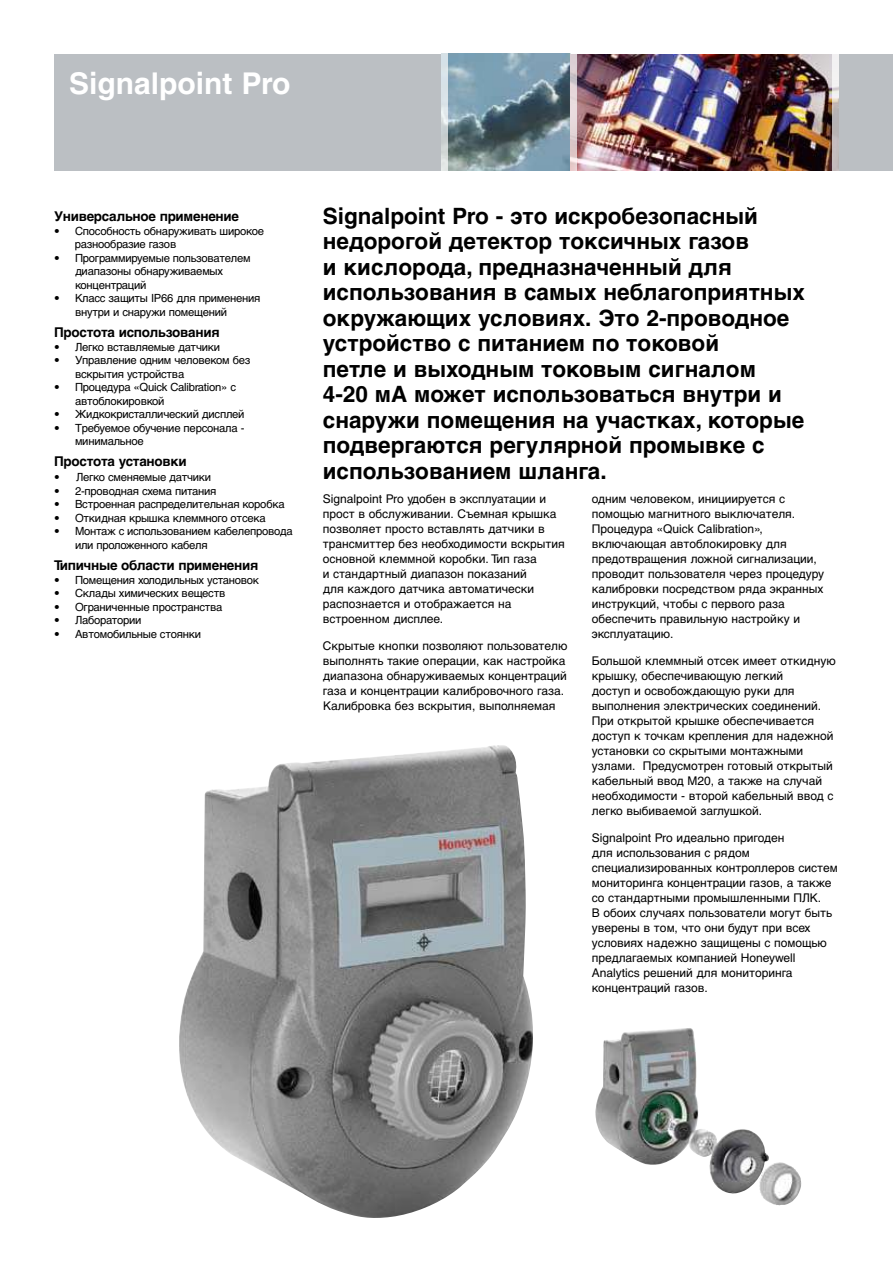
<style>
.page{position:relative;width:893px;height:1263px;background:#fff}
.page>*{position:absolute;margin:0;border:0;box-sizing:border-box;transform-origin:0 0}
.t1{font:700 30px "Helvetica Cyr";color:#fff}
.t2{font:700 22.5px/25.5px "Helvetica Cyr";color:#000}
.t3{font:700 13.5px "Helvetica Cyr";letter-spacing:-.02em;color:#000}
.t4{font:12px/15px "Helvetica Cyr Upright";color:#000}
.t5{font:11.25px/13.5px "Helvetica Cyr Upright";letter-spacing:-.02em;color:#000}
</style>
<div class="page">
<div style="left:54px;top:54px;width:839px;height:116px;background:#bbbfc3"></div>
<img style="left:179px;top:745px;width:354px;height:473px">
<img style="left:448px;top:54px;width:384px;height:116px">
<svg style="left:442px;top:53px;width:6px;height:118px"></svg>
<img style="left:595px;top:1028px;width:184px;height:166px">
<svg style="left:570px;top:53px;width:7px;height:118px"></svg>
<svg style="left:832px;top:54px;width:7px;height:117px"></svg>
<h1 class="t1" style="left:69px;top:66px;width:223px">Signalpoint Pro</h1>
<p class="t3" style="left:54px;top:209px;width:187px">Универсальное применение</p>
<p class="t5" style="left:75px;top:224px;width:191px;text-indent:-21px">• Способность обнаруживать широкое разнообразие газов</p>
<p class="t5" style="left:75px;top:251px;width:177px;text-indent:-21px">• Программируемые пользователем диапазоны обнаруживаемых концентраций</p>
<p class="t5" style="left:75px;top:291px;width:187px;text-indent:-21px">• Класс защиты IP66 для применения внутри и снаружи помещений</p>
<p class="t3" style="left:54px;top:324px;width:167px">Простота использования</p>
<p class="t5" style="left:54px;top:340px;width:168px">• Легко вставляемые датчики</p>
<p class="t5" style="left:75px;top:353px;width:177px;text-indent:-21px">• Управление одним человеком без вскрытия устройства</p>
<p class="t5" style="left:75px;top:380px;width:162px;text-indent:-21px">• Процедура «Quick Calibration» с автоблокировкой</p>
<p class="t5" style="left:54px;top:407px;width:192px">• Жидкокристаллический дисплей</p>
<p class="t5" style="left:75px;top:421px;width:171px;text-indent:-21px">• Требуемое обучение персонала - минимальное</p>
<p class="t3" style="left:54px;top:454px;width:134px">Простота установки</p>
<p class="t5" style="left:54px;top:471px;width:159px">• Легко сменяемые датчики</p>
<p class="t5" style="left:54px;top:484px;width:164px">• 2-проводная схема питания</p>
<p class="t5" style="left:54px;top:498px;width:232px">• Встроенная распределительная коробка</p>
<p class="t5" style="left:54px;top:511px;width:213px">• Откидная крышка клеммного отсека</p>
<p class="t5" style="left:75px;top:525px;width:219px;text-indent:-21px">• Монтаж с использованием кабелепровода или проложенного кабеля</p>
<p class="t3" style="left:54px;top:558px;width:206px">Типичные области применения</p>
<p class="t5" style="left:54px;top:573px;width:207px">• Помещения холодильных установок</p>
<p class="t5" style="left:54px;top:587px;width:173px">• Склады химических веществ</p>
<p class="t5" style="left:54px;top:600px;width:170px">• Ограниченные пространства</p>
<p class="t5" style="left:54px;top:614px;width:89px">• Лаборатории</p>
<p class="t5" style="left:54px;top:627px;width:149px">• Автомобильные стоянки</p>
<p class="t2" style="left:323px;top:203px;width:484px">Signalpoint Pro - это искробезопасный недорогой детектор токсичных газов<br>и кислорода, предназначенный для использования в самых неблагоприятных окружающих условиях. Это 2-проводное устройство с питанием по токовой<br>петле и выходным токовым сигналом 4-20 мА может использоваться внутри и снаружи помещения на участках, которые подвергаются регулярной промывке с использованием шланга.</p>
<p class="t4" style="left:323px;top:491px;width:243px">Signalpoint Pro удобен в эксплуатации и прост в обслуживании. Съемная крышка позволяет просто вставлять датчики в трансмиттер без необходимости вскрытия основной клеммной коробки. Тип газа<br>и стандартный диапазон показаний<br>для каждого датчика автоматически распознается и отображается на встроенном дисплее.</p>
<p class="t4" style="left:323px;top:638px;width:246px">Скрытые кнопки позволяют пользователю выполнять такие операции, как настройка диапазона обнаруживаемых концентраций газа и концентрации калибровочного газа.<br>Калибровка без вскрытия, выполняемая</p>
<p class="t4" style="left:592px;top:491px;width:234px">одним человеком, инициируется с помощью магнитного выключателя.<br>Процедура «Quick Calibration», включающая автоблокировку для предотвращения ложной сигнализации, проводит пользователя через процедуру калибровки посредством ряда экранных инструкций, чтобы с первого раза обеспечить правильную настройку и эксплуатацию.</p>
<p class="t4" style="left:592px;top:653px;width:246px">Большой клеммный отсек имеет откидную крышку, обеспечивающую легкий<br>доступ и освобождающую руки для выполнения электрических соединений.<br>При открытой крышке обеспечивается доступ к точкам крепления для надежной установки со скрытыми монтажными узлами. Предусмотрен готовый открытый кабельный ввод M20, а также на случай необходимости - второй кабельный ввод с легко выбиваемой заглушкой.</p>
<p class="t4" style="left:592px;top:830px;width:247px">Signalpoint Pro идеально пригоден<br>для использования с рядом специализированных контроллеров систем мониторинга концентрации газов, а также со стандартными промышленными ПЛК.<br>В обоих случаях пользователи могут быть уверены в том, что они будут при всех условиях надежно защищены с помощью предлагаемых компанией Honeywell Analytics решений для мониторинга концентраций газов.</p>
</div>
